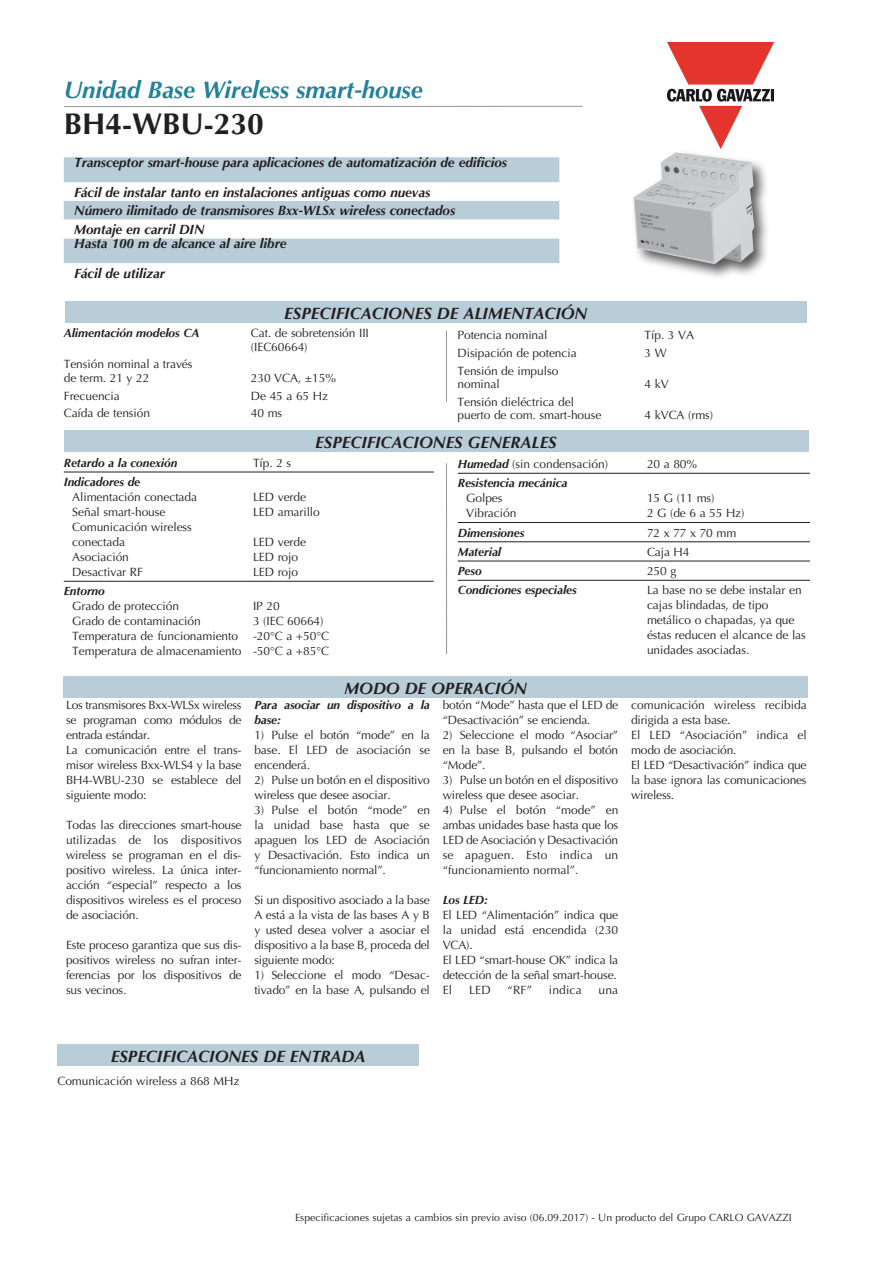
<style>
.page{position:relative;width:893px;height:1263px;background:#fff}
.page>*{position:absolute;margin:0;border:0;box-sizing:border-box;transform-origin:0 0}
.t1{font:700 30px "Optima LT Std";color:#231f20}
.t2{font:italic 700 24px "Optima LT Std";letter-spacing:-.005em;color:#23819a}
._21_Ord_key_1{font:italic 700 16.5px "Optima LT Std";color:#231f20}
.t3{font:italic 700 13.5px "Optima LT Std";letter-spacing:-.005em;color:#231f20}
._11_Text_Bold{font:12px/15px "Optima LT Std";letter-spacing:-.005em;color:#231f20}
.t4{font:italic 700 12px/15px "Optima LT Std";letter-spacing:-.005em;color:#231f20}
.t5{font:10.5px "Optima LT Std";color:#231f20}
.s1{font-weight:700;font-style:italic}
.s2{font-weight:400;font-style:normal}
</style>
<div class="page">
<img style="left:668px;top:43px;width:106px;height:106px">
<hr style="left:64px;top:472px;width:370px;height:1px;background:#231f20">
<hr style="left:64px;top:581px;width:370px;height:1px;background:#231f20">
<div style="left:57px;top:1044px;width:362px;height:21px;background:#b9cdd9"></div>
<hr style="left:64px;top:106px;width:519px;height:1px;background:#939598">
<div style="left:630px;top:149px;width:140px;height:131px;background:#231f20;opacity:.75"></div>
<img style="left:633px;top:162px;width:93px;height:102px">
<svg style="left:64px;top:157px;width:495px;height:63px;fill:#b9cdd9"></svg>
<div style="left:64px;top:238px;width:495px;height:25px;background:#b9cdd9"></div>
<div style="left:64px;top:430px;width:744px;height:21px;background:#b9cdd9"></div>
<hr style="left:458px;top:473px;width:352px;height:1px;background:#231f20">
<hr style="left:458px;top:522px;width:352px;height:1px;background:#231f20">
<hr style="left:458px;top:541px;width:352px;height:1px;background:#231f20">
<hr style="left:458px;top:561px;width:352px;height:1px;background:#231f20">
<hr style="left:458px;top:580px;width:352px;height:1px;background:#231f20">
<hr style="left:446px;top:463px;width:1px;height:191px;background:#939598">
<div style="left:65px;top:301px;width:741px;height:21px;background:#b9cdd9"></div>
<div style="left:64px;top:676px;width:744px;height:21px;background:#b9cdd9"></div>
<hr style="left:446px;top:331px;width:1px;height:71px;background:#939598">
<p class="t2" style="left:64px;top:75px;width:360px">Unidad Base Wireless smart-house</p>
<p class="t1" style="left:64px;top:106px;width:202px">BH4-WBU-230</p>
<p class="t3" style="left:74px;top:155px;width:434px">Transceptor smart-house para aplicaciones de automatización de edifcios</p>
<p class="t3" style="left:74px;top:184px;width:358px">Fácil de instalar tanto en instalaciones antiguas como nuevas</p>
<p class="t3" style="left:74px;top:203px;width:382px">Número ilimitado de transmisores Bxx-WLSx wireless conectados</p>
<p class="t3" style="left:74px;top:221px;width:132px">Montaje en carril DIN</p>
<p class="t3" style="left:74px;top:236px;width:214px">Hasta 100 m de alcance al aire libre</p>
<p class="t3" style="left:74px;top:265px;width:92px">Fácil de utilizar</p>
<p class="_21_Ord_key_1" style="left:284px;top:304px;width:305px">ESPECIFICACIONES DE ALIMENTACIÓN</p>
<p class="t4" style="left:64px;top:326px;width:137px">Alimentación modelos CA</p>
<p class="_11_Text_Bold" style="left:251px;top:326px;width:120px;line-height:13.5px">Cat. de sobretensión III (IEC60664)</p>
<p class="_11_Text_Bold" style="left:64px;top:358px;width:130px;line-height:13.5px">Tensión nominal a través de term. 21 y 22</p>
<p class="_11_Text_Bold" style="left:251px;top:370px;width:87px">230 VCA, ±15%</p>
<p class="_11_Text_Bold" style="left:457px;top:328px;width:91px">Potencia nominal</p>
<p class="_11_Text_Bold" style="left:645px;top:328px;width:51px">Típ. 3 VA</p>
<p class="_11_Text_Bold" style="left:457px;top:346px;width:121px">Disipación de potencia</p>
<p class="_11_Text_Bold" style="left:645px;top:346px;width:24px">3 W</p>
<p class="_11_Text_Bold" style="left:457px;top:364px;width:102px;line-height:13.5px">Tensión de impulso nominal</p>
<p class="_11_Text_Bold" style="left:645px;top:377px;width:26px">4 kV</p>
<p class="_11_Text_Bold" style="left:64px;top:388px;width:58px">Frecuencia</p>
<p class="_11_Text_Bold" style="left:251px;top:388px;width:79px">De 45 a 65 Hz</p>
<p class="_11_Text_Bold" style="left:64px;top:406px;width:88px">Caída de tensión</p>
<p class="_11_Text_Bold" style="left:251px;top:406px;width:33px">40 ms</p>
<p class="_11_Text_Bold" style="left:457px;top:395px;width:145px;line-height:13.5px">Tensión dieléctrica del puerto de com. smart-house</p>
<p class="_11_Text_Bold" style="left:645px;top:408px;width:70px">4 kVCA (rms)</p>
<p class="_21_Ord_key_1" style="left:315px;top:433px;width:243px">ESPECIFICACIONES GENERALES</p>
<p class="_11_Text_Bold" style="left:458px;top:457px;width:152px"><span class="s1">Humedad</span> (sin condensación)</p>
<p class="_11_Text_Bold" style="left:647px;top:457px;width:52px">20 a 80%</p>
<p class="t4" style="left:466px;top:476px;width:103px;text-indent:-8px">Resistencia mecánica<br><span class="s2">Golpes</span></p>
<p class="t4" style="left:64px;top:455px;width:115px">Retardo a la conexión</p>
<p class="_11_Text_Bold" style="left:253px;top:455px;width:40px">Típ. 2 s</p>
<p class="_11_Text_Bold" style="left:72px;top:475px;width:126px;text-indent:-8px"><span class="s1">Indicadores de<br></span>Alimentación conectada</p>
<p class="_11_Text_Bold" style="left:253px;top:490px;width:55px">LED verde</p>
<p class="_11_Text_Bold" style="left:647px;top:491px;width:69px">15 G (11 ms)</p>
<p class="_11_Text_Bold" style="left:72px;top:505px;width:95px">Señal smart-house</p>
<p class="_11_Text_Bold" style="left:253px;top:505px;width:68px">LED amarillo</p>
<p class="_11_Text_Bold" style="left:72px;top:520px;width:121px">Comunicación wireless conectada</p>
<p class="_11_Text_Bold" style="left:466px;top:506px;width:52px">Vibración</p>
<p class="_11_Text_Bold" style="left:647px;top:506px;width:99px">2 G (de 6 a 55 Hz)</p>
<p class="t4" style="left:458px;top:525px;width:68px">Dimensiones</p>
<p class="_11_Text_Bold" style="left:647px;top:525px;width:91px">72 x 77 x 70 mm</p>
<p class="t4" style="left:458px;top:544px;width:45px">Material</p>
<p class="_11_Text_Bold" style="left:647px;top:544px;width:44px">Caja H4</p>
<p class="t4" style="left:458px;top:563px;width:26px">Peso</p>
<p class="_11_Text_Bold" style="left:647px;top:564px;width:31px">250 g</p>
<p class="t4" style="left:458px;top:583px;width:121px">Condiciones especiales</p>
<p class="_11_Text_Bold" style="left:647px;top:583px;width:160px">La base no se debe instalar en cajas blindadas, de tipo metálico o chapadas, ya que éstas reducen el alcance de las unidades asociadas.</p>
<p class="_11_Text_Bold" style="left:253px;top:535px;width:55px">LED verde</p>
<p class="_11_Text_Bold" style="left:72px;top:550px;width:58px">Asociación</p>
<p class="_11_Text_Bold" style="left:253px;top:550px;width:47px">LED rojo</p>
<p class="_11_Text_Bold" style="left:72px;top:565px;width:72px">Desactivar RF</p>
<p class="_11_Text_Bold" style="left:253px;top:565px;width:47px">LED rojo</p>
<p class="_11_Text_Bold" style="left:72px;top:584px;width:108px;text-indent:-8px"><span class="s1">Entorno<br></span>Grado de protección</p>
<p class="_11_Text_Bold" style="left:253px;top:599px;width:28px">IP 20</p>
<p class="_11_Text_Bold" style="left:72px;top:614px;width:130px">Grado de contaminación</p>
<p class="_11_Text_Bold" style="left:72px;top:614px;width:258px;text-indent:181px">3 (IEC 60664)<br>Temperatura de funcionamiento -20°C a +50°C<br>Temperatura de almacenamiento -50°C a +85°C</p>
<p class="_11_Text_Bold" style="left:66px;top:698px;width:177px;text-align:justify">Los transmisores Bxx-WLSx wireless se programan como módulos de entrada estándar.</p>
<p class="_11_Text_Bold" style="left:66px;top:743px;width:177px;text-align:justify">La comunicación entre el trans&shy;misor wireless Bxx-WLS4 y la base BH4-WBU-230 se establece del siguiente modo:</p>
<p class="_11_Text_Bold" style="left:66px;top:818px;width:177px;text-align:justify">Todas las direcciones smart-house utilizadas de los dispositivos wireless se programan en el dis&shy;positivo wireless. La única inter&shy;acción “especial” respecto a los dispositivos wireless es el proceso de asociación.</p>
<p class="_11_Text_Bold" style="left:66px;top:938px;width:177px;text-align:justify">Este proceso garantiza que sus dis&shy;positivos wireless no sufran inter&shy;ferencias por los dispositivos de sus vecinos.</p>
<p class="_21_Ord_key_1" style="left:345px;top:679px;width:184px">MODO DE OPERACIÓN</p>
<p class="t4" style="left:254px;top:698px;width:177px">Para asociar un dispositivo a la base:</p>
<p class="_11_Text_Bold" style="left:254px;top:728px;width:177px;text-align:justify">1) Pulse el botón “mode” en la base. El LED de asociación se encenderá.</p>
<p class="_11_Text_Bold" style="left:254px;top:773px;width:177px">2) Pulse un botón en el dispositivo wireless que desee asociar.</p>
<p class="_11_Text_Bold" style="left:254px;top:803px;width:177px;text-align:justify">3) Pulse el botón “mode” en la unidad base hasta que se apaguen los LED de Asociación y Desactivación. Esto indica un “funcionamiento normal”.</p>
<p class="_11_Text_Bold" style="left:254px;top:893px;width:177px;text-align:justify">Si un dispositivo asociado a la base A está a la vista de las bases A y B y usted desea volver a asociar el dispositivo a la base B, proceda del siguiente modo:</p>
<p class="_11_Text_Bold" style="left:254px;top:968px;width:177px">1) Seleccione el modo “Desac&shy;tivado” en la base A, pulsando el</p>
<p class="_11_Text_Bold" style="left:443px;top:698px;width:177px">botón “Mode” hasta que el LED de “Desactivación” se encienda.</p>
<p class="_11_Text_Bold" style="left:443px;top:728px;width:177px;text-align:justify">2) Seleccione el modo “Asociar” en la base B, pulsando el botón “Mode”.</p>
<p class="_11_Text_Bold" style="left:443px;top:773px;width:177px">3) Pulse un botón en el dispositivo wireless que desee asociar.</p>
<p class="_11_Text_Bold" style="left:443px;top:803px;width:177px;text-align:justify">4) Pulse el botón “mode” en ambas unidades base hasta que los LED de Asociación y Desactivación se apaguen. Esto indica un “funcionamiento normal”.</p>
<p class="t4" style="left:443px;top:893px;width:47px">Los LED:</p>
<p class="_11_Text_Bold" style="left:443px;top:908px;width:177px;text-align:justify">El LED “Alimentación” indica que la unidad está encendida (230<br>VCA).</p>
<p class="_11_Text_Bold" style="left:443px;top:953px;width:177px">El LED “smart-house OK” indica la detección de la señal smart-house.</p>
<p class="_11_Text_Bold" style="left:443px;top:983px;width:11px">El</p>
<p class="_11_Text_Bold" style="left:469px;top:983px;width:23px">LED</p>
<p class="_11_Text_Bold" style="left:507px;top:983px;width:26px">“RF”</p>
<p class="_11_Text_Bold" style="left:549px;top:983px;width:34px">indica</p>
<p class="_11_Text_Bold" style="left:598px;top:983px;width:21px">una</p>
<p class="_11_Text_Bold" style="left:631px;top:698px;width:177px">comunicación wireless recibida dirigida a esta base.</p>
<p class="_11_Text_Bold" style="left:631px;top:728px;width:177px">El LED “Asociación” indica el modo de asociación.</p>
<p class="_11_Text_Bold" style="left:631px;top:758px;width:177px;text-align:justify">El LED “Desactivación” indica que la base ignora las comunicaciones wireless.</p>
<p class="_21_Ord_key_1" style="left:111px;top:1047px;width:256px">ESPECIFICACIONES DE ENTRADA</p>
<p class="_11_Text_Bold" style="left:57px;top:1073px;width:183px">Comunicación wireless a 868 MHz</p>
<p class="t5" style="left:295px;top:1211px;width:498px">Especificaciones sujetas a cambios sin previo aviso (06.09.2017) - Un producto del Grupo CARLO GAVAZZI</p>
</div>
